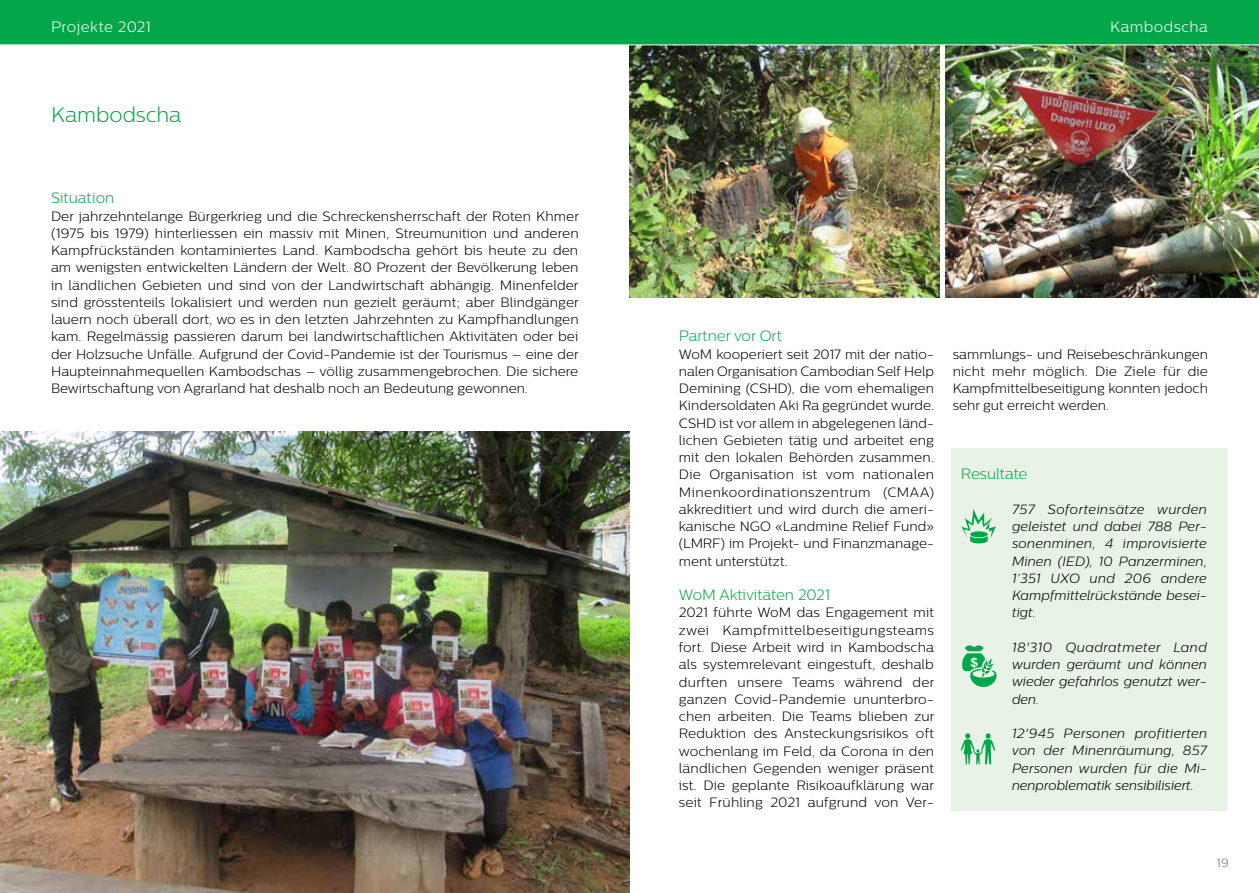
<style>
.page{position:relative;width:1259px;height:893px;background:#fff}
.page>*{position:absolute;margin:0;border:0;box-sizing:border-box;transform-origin:0 0}
.t1{font:300 21px "Centrale Sans";letter-spacing:-.005em;color:#04a64a}
.t2{font:300 15px "Centrale Sans";color:#04a64a}
.t3{font:300 15px "Centrale Sans";letter-spacing:.03em;color:#fff}
.t4{font:300 13.5px/17.2px "Centrale Sans";color:#000;text-align:justify}
.t5{font:italic 300 13.35px/17.2px "Centrale Sans";letter-spacing:.005em;color:#000;text-align:justify}
.t6{font:300 12px "Centrale Sans";color:#797765}
</style>
<div class="page">
<div style="left:951px;top:449px;width:275px;height:362px;background:#e8f2e6"></div>
<svg style="left:961px;top:509px;width:35px;height:34px"></svg>
<svg style="left:962px;top:645px;width:34px;height:42px"></svg>
<svg style="left:960px;top:733px;width:35px;height:31px"></svg>
<img style="left:0;top:432px;width:629px;height:461px">
<img style="left:629px;top:45px;width:311px;height:252px">
<img style="left:945px;top:45px;width:314px;height:252px">
<div style="left:0;top:0;width:1259px;height:45px;background:#04a64a"></div>
<p class="t3" style="left:51px;top:19px;width:101px">Projekte 2021</p>
<p class="t3" style="left:1110px;top:19px;width:99px">Kambodscha</p>
<h1 class="t1" style="left:51px;top:103px;width:132px">Kambodscha</h1>
<p class="t2" style="left:51px;top:190px;width:65px">Situation</p>
<p class="t4" style="left:51px;top:207px;width:529px">Der jahrzehntelange Bürgerkrieg und die Schreckensherrschaft der Roten Khmer (1975 bis 1979) hinterliessen ein massiv mit Minen, Streumunition und anderen Kampfrückständen kontaminiertes Land. Kambodscha gehört bis heute zu den am wenigsten entwickelten Ländern der Welt. 80 Prozent der Bevölkerung leben in ländlichen Gebieten und sind von der Landwirtschaft abhängig. Minenfelder sind grösstenteils lokalisiert und werden nun gezielt geräumt; aber Blindgänger lauern noch überall dort, wo es in den letzten Jahrzehnten zu Kampfhandlungen kam. Regelmässig passieren darum bei landwirtschaftlichen Aktivitäten oder bei der Holzsuche Unfälle. Aufgrund der Covid-Pandemie ist der Tourismus – eine der Haupteinnahmequellen Kambodschas – völlig zusammengebrochen. Die sichere Bewirtschaftung von Agrarland hat deshalb noch an Bedeutung gewonnen.</p>
<p class="t2" style="left:679px;top:328px;width:104px">Partner vor Ort</p>
<p class="t4" style="left:679px;top:345px;width:257px">WoM kooperiert seit 2017 mit der natio&shy;nalen Organisation Cambodian Self Help Demining (CSHD), die vom ehemaligen Kindersoldaten Aki Ra gegründet wurde.<br>CSHD ist vor allem in abgelegenen länd&shy;lichen Gebieten tätig und arbeitet eng mit den lokalen Behörden zusammen.<br>Die Organisation ist vom nationalen Minenkoordinationszentrum (CMAA) akkreditiert und wird durch die ameri&shy;kanische NGO «Landmine Relief Fund» (LMRF) im Projekt- und Finanzmanage&shy;ment unterstützt.</p>
<p class="t2" style="left:679px;top:586px;width:153px">WoM Aktivitäten 2021</p>
<p class="t4" style="left:679px;top:604px;width:257px">2021 führte WoM das Engagement mit zwei Kampfmittelbeseitigungsteams fort. Diese Arbeit wird in Kambodscha als systemrelevant eingestuft, deshalb durften unsere Teams während der ganzen Covid-Pandemie ununterbro&shy;chen arbeiten. Die Teams blieben zur Reduktion des Ansteckungsrisikos oft wochenlang im Feld, da Corona in den ländlichen Gegenden weniger präsent ist. Die geplante Risikoaufklärung war seit Frühling 2021 aufgrund von Ver-</p>
<p class="t4" style="left:952px;top:345px;width:257px">sammlungs- und Reisebeschränkungen nicht mehr möglich. Die Ziele für die Kampfmittelbeseitigung konnten jedoch sehr gut erreicht werden.</p>
<p class="t2" style="left:961px;top:466px;width:68px">Resultate</p>
<p class="t5" style="left:1012px;top:500px;width:196px">757 Soforteinsätze wurden geleistet und dabei 788 Per&shy;sonenminen, 4 improvisierte Minen (IED), 10 Panzerminen, 1’351 UXO und 206 andere Kampfmittelrückstände besei&shy;tigt.</p>
<p class="t5" style="left:1012px;top:638px;width:196px">18'310 Quadratmeter Land wurden geräumt und können wieder gefahrlos genutzt wer&shy;den.</p>
<p class="t5" style="left:1012px;top:725px;width:196px">12'945 Personen profitierten von der Minenräumung, 857<br>Personen wurden für die Mi&shy;nenproblematik sensibilisiert.</p>
<p class="t6" style="left:30px;top:856px;width:13px">18</p>
<p class="t6" style="left:1216px;top:856px;width:14px">19</p>
</div>
